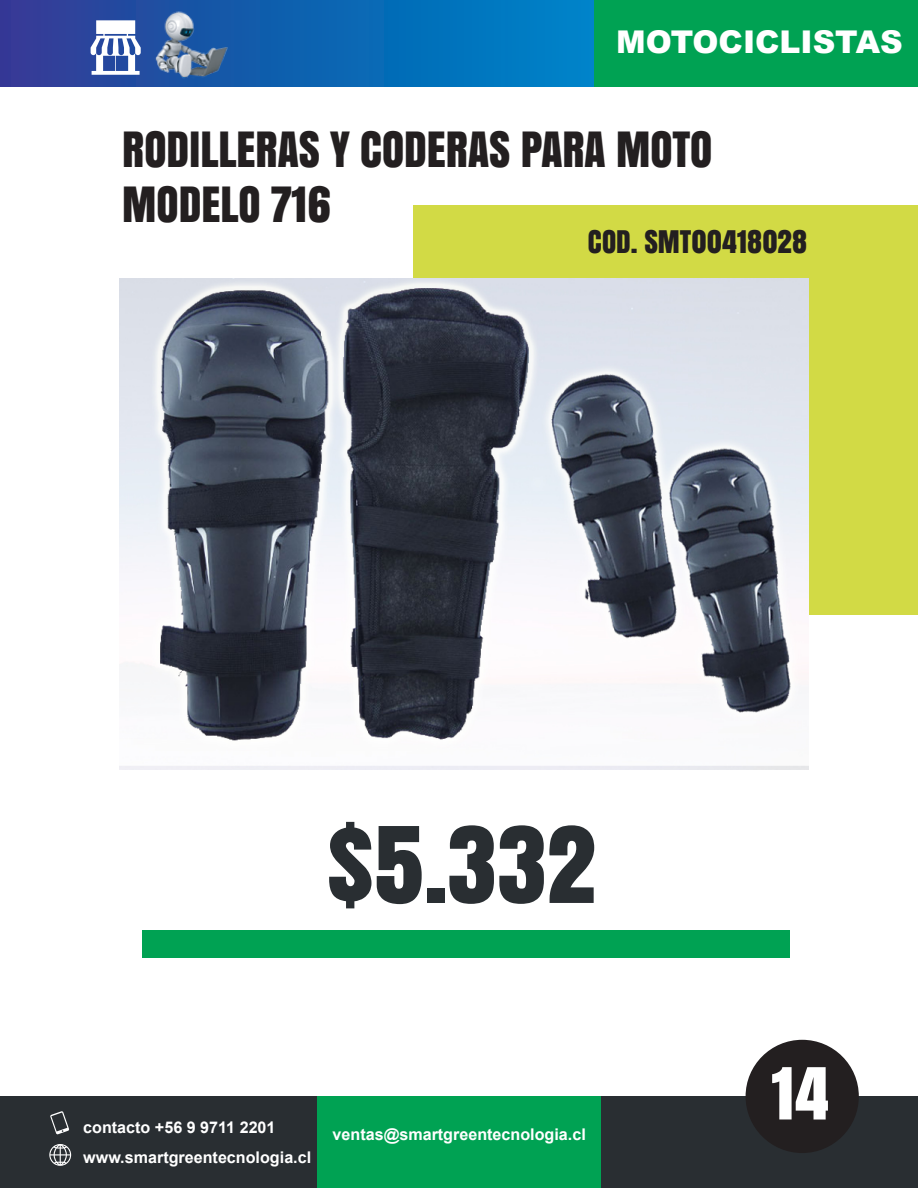
<style>
.page{position:relative;width:918px;height:1188px;background:#fff}
.page>*{position:absolute;margin:0;border:0;box-sizing:border-box;transform-origin:0 0}
.t1{font:98.85px "Anton";color:#292e32}
.t2{font:67.35px "Anton";color:#fff}
.t3{font:45.45px/54.4px "Anton";color:#231f20}
.t4{font:900 31.35px "Arial";color:#fff}
.t5{font:29.1px "Anton";color:#231f20}
.t6{font:700 16.2px/30.3px "Arial";color:#fff}
</style>
<div class="page">
<div style="left:0;top:1096px;width:918px;height:92px;background:#292e32"></div>
<div style="left:317px;top:1096px;width:284px;height:92px;background:#00a253"></div>
<div style="left:142px;top:930px;width:647px;height:28px;background:#00a253"></div>
<svg style="left:0;top:0;width:594px;height:87px;background:#0f63b1"></svg>
<div style="left:414px;top:205px;width:504px;height:410px;background:#d2da45"></div>
<svg style="left:91px;top:20px;width:50px;height:55px"></svg>
<svg style="left:50px;top:1111px;width:19px;height:24px"></svg>
<svg style="left:49px;top:1144px;width:22px;height:22px"></svg>
<img style="left:145px;top:0;width:98px;height:87px">
<div style="left:594px;top:0;width:324px;height:87px;background:#00a253"></div>
<img style="left:120px;top:279px;width:689px;height:491px">
<div style="left:746px;top:1040px;width:113px;height:113px;background:#231f20;border-radius:50%"></div>
<h3 class="t4" style="left:616px;top:19px;width:288px">MOTOCICLISTAS</h3>
<h3 class="t3" style="left:122px;top:121px;width:592px">RODILLERAS Y CODERAS PARA MOTO<br>MODELO 716</h3>
<h3 class="t5" style="left:588px;top:219px;width:221px">COD. SMT00418028</h3>
<h1 class="t1" style="left:327px;top:787px;width:271px">$5.332</h1>
<p class="t6" style="left:83px;top:1112px;width:229px">contacto +56 9 9711 2201 www.smartgreentecnologia.cl</p>
<p class="t6" style="left:333px;top:1120px;width:255px">ventas@smartgreentecnologia.cl</p>
<h2 class="t2" style="left:771px;top:1040px;width:60px">14</h2>
</div>
